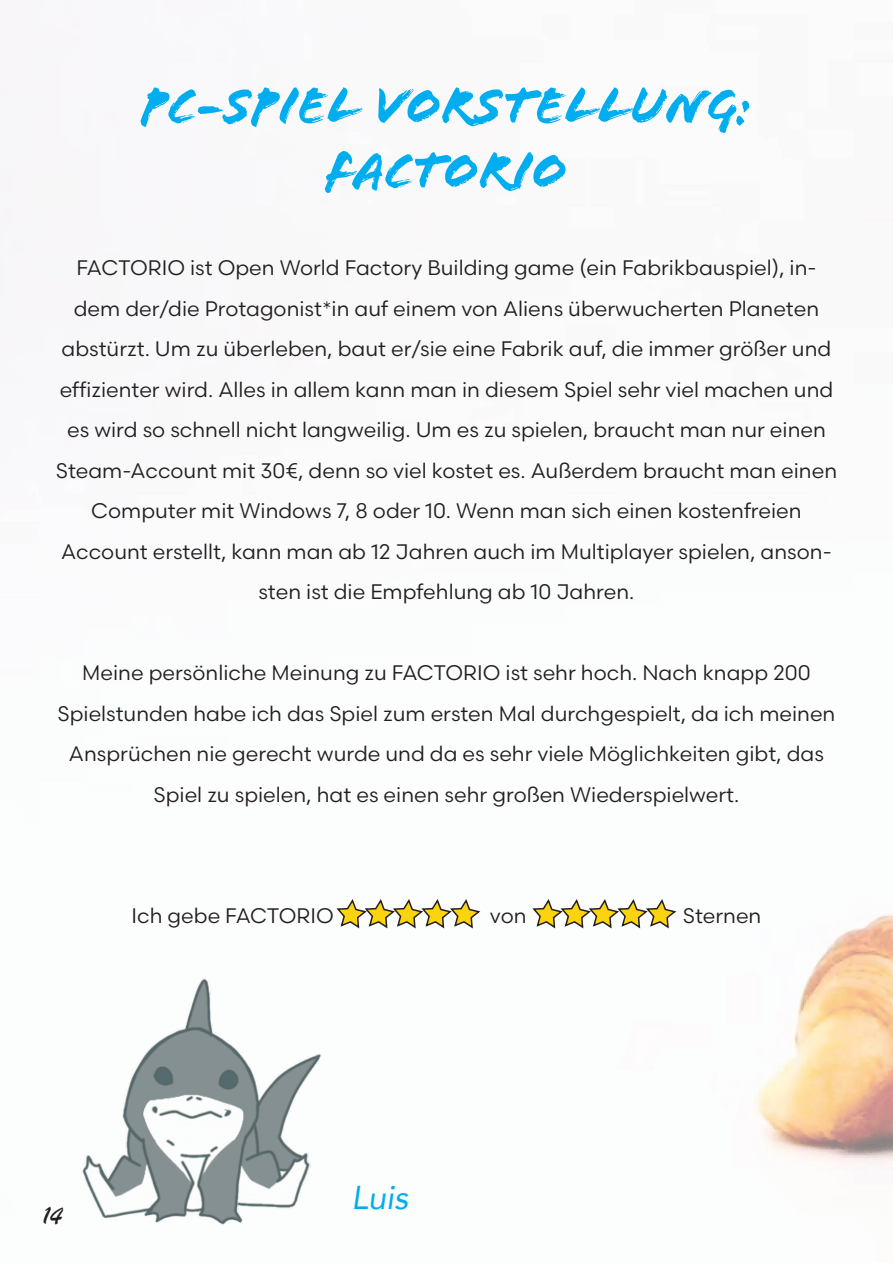
<style>
.page{position:relative;width:893px;height:1263px;background:#fff}
.page>*{position:absolute;margin:0;border:0;box-sizing:border-box;transform-origin:0 0}
.t1{font:54px/64.8px "Flood Std";color:#00aeef;text-align:center}
.t2{font:italic 33px "Avenir";color:#00aeef}
.t3{font:27px "Brush Script";color:#231f20}
.t4{font:21px/40.5px "Scandia";color:#231f20;text-align:center}
</style>
<div class="page">
<img style="left:754px;top:914px;width:139px;height:253px">
<img style="left:82px;top:977px;width:239px;height:248px">
<svg style="left:336px;top:899px;width:145px;height:30px"></svg>
<svg style="left:532px;top:899px;width:145px;height:30px"></svg>
<h1 class="t1" style="left:140px;top:74px;width:614px">PC-Spiel Vorstellung:<br>Factorio</h1>
<p class="t4" style="left:56px;top:247px;width:783px">FACTORIO ist Open World Factory Building game (ein Fabrikbauspiel), in&shy;dem der/die Protagonist*in auf einem von Aliens überwucherten Planeten abstürzt. Um zu überleben, baut er/sie eine Fabrik auf, die immer größer und effizienter wird. Alles in allem kann man in diesem Spiel sehr viel machen und es wird so schnell nicht langweilig. Um es zu spielen, braucht man nur einen Steam-Account mit 30€, denn so viel kostet es. Außerdem braucht man einen Computer mit Windows 7, 8 oder 10. Wenn man sich einen kostenfreien Account erstellt, kann man ab 12 Jahren auch im Multiplayer spielen, anson&shy;sten ist die Empfehlung ab 10 Jahren.</p>
<p class="t4" style="left:58px;top:652px;width:779px">Meine persönliche Meinung zu FACTORIO ist sehr hoch. Nach knapp 200<br>Spielstunden habe ich das Spiel zum ersten Mal durchgespielt, da ich meinen Ansprüchen nie gerecht wurde und da es sehr viele Möglichkeiten gibt, das Spiel zu spielen, hat es einen sehr großen Wiederspielwert.</p>
<p class="t4" style="left:132px;top:895px;width:204px">Ich gebe FACTORIO</p>
<p class="t4" style="left:490px;top:895px;width:38px">von</p>
<p class="t4" style="left:683px;top:895px;width:80px">Sternen</p>
<p class="t3" style="left:43px;top:1197px;width:20px">14</p>
<h2 class="t2" style="left:351px;top:1177px;width:58px">Luis</h2>
</div>
